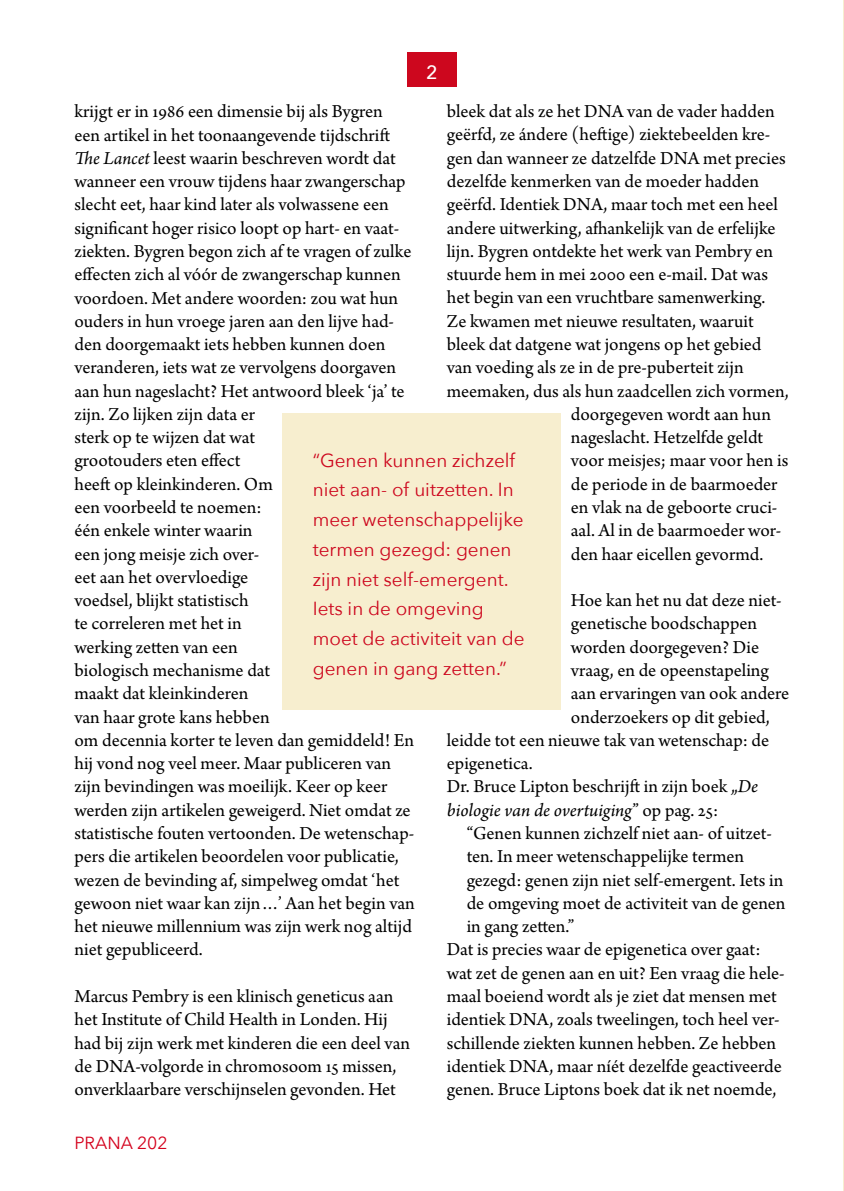
<style>
.page{position:relative;width:844px;height:1191px;background:#fff}
.page>*{position:absolute;margin:0;border:0;box-sizing:border-box;transform-origin:0 0}
.t1{font:19.25px/23.3px "Arno Pro";letter-spacing:-.005em;color:#000}
.t2{font:italic 19.25px "Arno Pro";color:#000}
.t3{font:500 19.25px "Avenir Next";color:#fff}
.t4{font:18.9px/29.8px "Avenir Next";color:#cd071e}
.t5{font:17.5px "Avenir Next";color:#d4021d}
.s1{font-style:italic}
.s2{font-style:normal}
</style>
<div class="page">
<div style="left:407px;top:52px;width:49px;height:35px;background:#cd071e"></div>
<hr style="left:842px;top:0;width:1px;height:1191px;background:#f7eecf">
<div style="left:283px;top:413px;width:278px;height:296px;background:#f7eecf"></div>
<p class="t3" style="left:426px;top:56px;width:13px">2</p>
<p class="t1" style="left:446px;top:101px;width:329px">bleek dat als ze het DNA van de vader hadden</p>
<p class="t1" style="left:446px;top:124px;width:325px">geërfd, ze ándere (heftige) ziektebeelden kre-</p>
<p class="t1" style="left:446px;top:147px;width:340px">gen dan wanneer ze datzelfde DNA met precies</p>
<p class="t1" style="left:446px;top:171px;width:313px">dezelfde kenmerken van de moeder hadden</p>
<p class="t1" style="left:446px;top:194px;width:332px">geërfd. Identiek DNA, maar toch met een heel</p>
<p class="t1" style="left:446px;top:217px;width:330px">andere uitwerking, afhankelijk van de erfelijke</p>
<p class="t1" style="left:446px;top:240px;width:328px">lijn. Bygren ontdekte het werk van Pembry en</p>
<p class="t1" style="left:446px;top:264px;width:322px">stuurde hem in mei 2000 een e-mail. Dat was</p>
<p class="t1" style="left:446px;top:287px;width:320px">het begin van een vruchtbare samenwerking.</p>
<p class="t1" style="left:446px;top:310px;width:308px">Ze kwamen met nieuwe resultaten, waaruit</p>
<p class="t1" style="left:446px;top:333px;width:316px">bleek dat datgene wat jongens op het gebied</p>
<p class="t1" style="left:446px;top:357px;width:298px">van voeding als ze in de pre-puberteit zijn</p>
<p class="t1" style="left:446px;top:380px;width:343px">meemaken, dus als hun zaadcellen zich vormen,</p>
<p class="t1" style="left:570px;top:403px;width:201px">doorgegeven wordt aan hun</p>
<p class="t1" style="left:570px;top:427px;width:194px">nageslacht. Hetzelfde geldt</p>
<p class="t1" style="left:570px;top:450px;width:219px">voor meisjes; maar voor hen is</p>
<p class="t1" style="left:570px;top:473px;width:208px">de periode in de baarmoeder</p>
<p class="t1" style="left:570px;top:496px;width:208px">en vlak na de geboorte cruci-</p>
<p class="t1" style="left:570px;top:520px;width:212px">aal. Al in de baarmoeder wor-</p>
<p class="t1" style="left:570px;top:543px;width:194px">den haar eicellen gevormd.</p>
<p class="t1" style="left:570px;top:589px;width:212px">Hoe kan het nu dat deze niet-</p>
<p class="t1" style="left:570px;top:613px;width:188px">genetische boodschappen</p>
<p class="t1" style="left:570px;top:636px;width:190px">worden doorgegeven? Die</p>
<p class="t1" style="left:570px;top:659px;width:199px">vraag, en de opeenstapeling</p>
<p class="t1" style="left:570px;top:683px;width:220px">aan ervaringen van ook andere</p>
<p class="t1" style="left:570px;top:706px;width:200px">onderzoekers op dit gebied,</p>
<p class="t1" style="left:446px;top:729px;width:324px">leidde tot een nieuwe tak van wetenschap: de</p>
<p class="t1" style="left:446px;top:752px;width:87px">epigenetica.</p>
<p class="t1" style="left:446px;top:776px;width:313px">Dr. Bruce Lipton beschrijft in zijn boek „<span class="s1">De</span></p>
<p class="t2" style="left:446px;top:799px;width:273px">biologie van de overtuiging<span class="s2">” op pag. 25:</span></p>
<p class="t1" style="left:466px;top:822px;width:307px">“Genen kunnen zichzelf niet aan- of uitzet-</p>
<p class="t1" style="left:466px;top:846px;width:279px">ten. In meer wetenschappelijke termen</p>
<p class="t1" style="left:466px;top:869px;width:318px">gezegd: genen zijn niet self-emergent. Iets in</p>
<p class="t1" style="left:466px;top:892px;width:320px">de omgeving moet de activiteit van de genen</p>
<p class="t1" style="left:466px;top:915px;width:109px">in gang zetten.”</p>
<p class="t1" style="left:446px;top:939px;width:315px">Dat is precies waar de epigenetica over gaat:</p>
<p class="t1" style="left:446px;top:962px;width:339px">wat zet de genen aan en uit? Een vraag die hele-</p>
<p class="t1" style="left:446px;top:985px;width:331px">maal boeiend wordt als je ziet dat mensen met</p>
<p class="t1" style="left:446px;top:1009px;width:334px">identiek DNA, zoals tweelingen, toch heel ver-</p>
<p class="t1" style="left:446px;top:1032px;width:331px">schillende ziekten kunnen hebben. Ze hebben</p>
<p class="t1" style="left:446px;top:1055px;width:336px">identiek DNA, maar níét dezelfde geactiveerde</p>
<p class="t1" style="left:446px;top:1078px;width:331px">genen. Bruce Liptons boek dat ik net noemde,</p>
<p class="t1" style="left:74px;top:101px;width:342px">krijgt er in 1986 een dimensie bij als Bygren<br>een artikel in het toonaangevende tijdschrift <span class="s1">The Lancet</span> leest waarin beschreven wordt dat wanneer een vrouw tijdens haar zwangerschap slecht eet, haar kind later als volwassene een significant hoger risico loopt op hart- en vaat&shy;ziekten. Bygren begon zich af te vragen of zulke effecten zich al vóór de zwangerschap kunnen voordoen. Met andere woorden: zou wat hun ouders in hun vroege jaren aan den lijve had&shy;den doorgemaakt iets hebben kunnen doen veranderen, iets wat ze vervolgens doorgaven aan hun nageslacht? Het antwoord bleek ‘ja’ te zijn. Zo lijken zijn data er<br>sterk op te wijzen dat wat<br>grootouders eten effect<br>heeft op kleinkinderen. Om<br>een voorbeeld te noemen:<br>één enkele winter waarin<br>een jong meisje zich over-<br>eet aan het overvloedige<br>voedsel, blijkt statistisch<br>te correleren met het in<br>werking zetten van een<br>biologisch mechanisme dat<br>maakt dat kleinkinderen<br>van haar grote kans hebben<br>om decennia korter te leven dan gemiddeld! En hij vond nog veel meer. Maar publiceren van zijn bevindingen was moeilijk. Keer op keer werden zijn artikelen geweigerd. Niet omdat ze statistische fouten vertoonden. De wetenschap&shy;pers die artikelen beoordelen voor publicatie, wezen de bevinding af, simpelweg omdat ‘het gewoon niet waar kan zijn…’ Aan het begin van het nieuwe millennium was zijn werk nog altijd niet gepubliceerd.</p>
<p class="t1" style="left:74px;top:985px;width:337px">Marcus Pembry is een klinisch geneticus aan het Institute of Child Health in Londen. Hij had bij zijn werk met kinderen die een deel van de DNA-volgorde in chromosoom 15 missen, onverklaarbare verschijnselen gevonden. Het</p>
<p class="t4" style="left:313px;top:444px;width:213px">“Genen kunnen zichzelf niet aan- of uitzetten. In meer wetenschappelijke termen gezegd: genen zijn niet self-emergent.<br>Iets in de omgeving moet de activiteit van de genen in gang zetten.”</p>
<p class="t5" style="left:74px;top:1128px;width:95px">PRANA 202</p>
</div>
